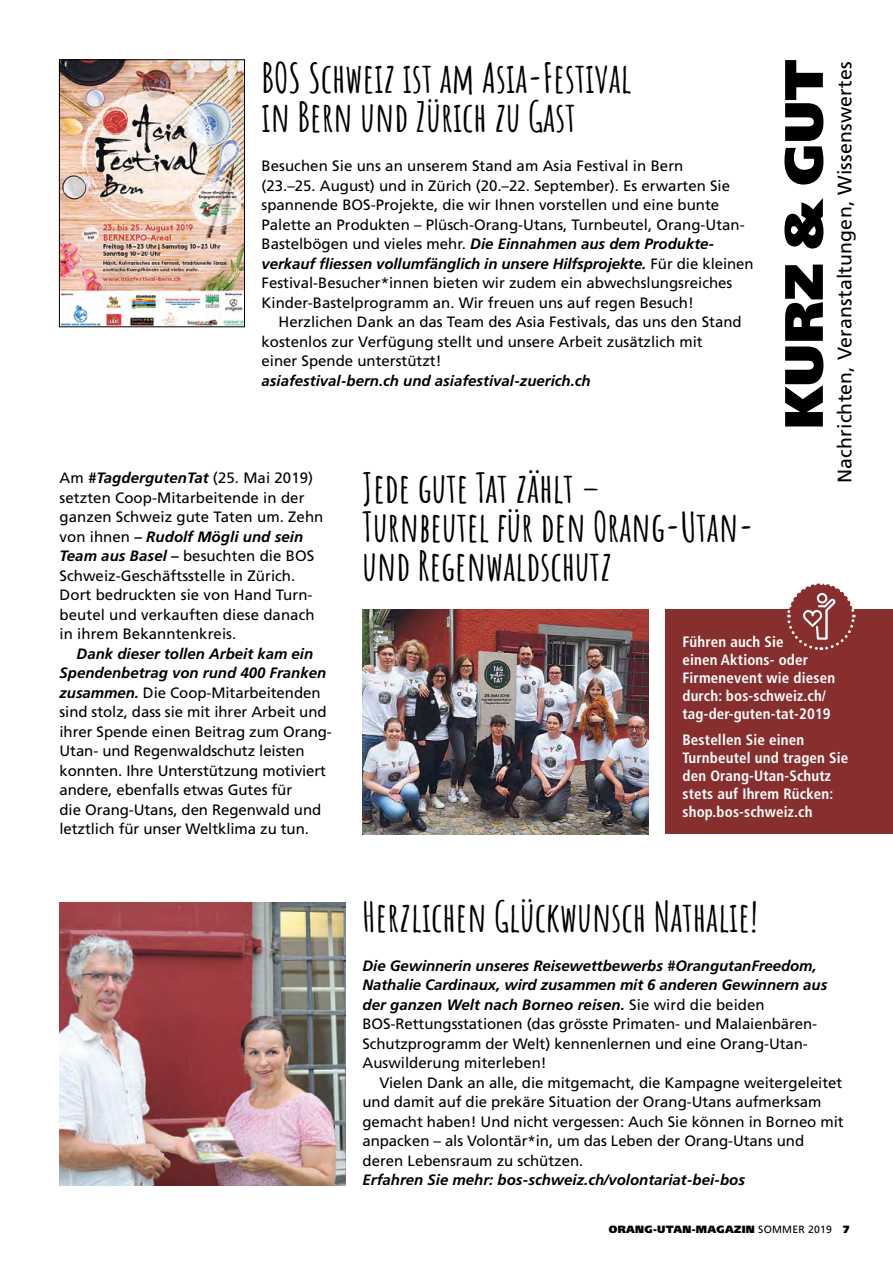
<style>
.page{position:relative;width:893px;height:1263px;background:#fff}
.page>*{position:absolute;margin:0;border:0;box-sizing:border-box;transform-origin:0 0}
.t1{font:900 54px "Frutiger LT Pro";color:#000}
.t2{font:700 40.5px/39px "Amatic SC";color:#000}
.t3{font:19.5px "Frutiger LT Pro";letter-spacing:.01em;color:#000}
.t4{font:15px/19.5px "Frutiger LT Pro";color:#000}
.t5{font:700 condensed 15px/18px "Frutiger LT Pro";letter-spacing:.01em;color:#fff}
.t6{font:italic 700 15px "Frutiger LT Pro";color:#000}
.t7{font:900 10.5px "Frutiger LT Pro";letter-spacing:.03em;color:#000}
.s1{font-weight:700;font-style:italic}
.s2{font-weight:400;font-style:normal}
.s3{font-weight:400}
</style>
<div class="page">
<img style="left:60px;top:902px;width:285px;height:283px">
<img style="left:61px;top:62px;width:182px;height:263px">
<div style="left:59px;top:60px;width:186px;height:267px;border:1px solid #000"></div>
<img style="left:362px;top:610px;width:286px;height:224px">
<div style="left:665px;top:610px;width:228px;height:224px;background:#872f2f"></div>
<svg style="left:785px;top:583px;width:71px;height:68px"></svg>
<h1 class="t1" style="left:771px;top:429px;width:371px;rotate:-90deg">KURZ &amp; GUT</h1>
<h2 class="t2" style="left:261px;top:56px;width:372px">BOS Schweiz ist am Asia-Festival in Bern und Zürich zu Gast</h2>
<p class="t4" style="left:261px;top:156px;width:494px">Besuchen Sie uns an unserem Stand am Asia Festival in Bern<br>(23.–25. August) und in Zürich (20.–22. September). Es erwarten Sie spannende BOS-Projekte, die wir Ihnen vorstellen und eine bunte Palette an Produkten – Plüsch-Orang-Utans, Turnbeutel, Orang-Utan-Bastelbögen und vieles mehr. <span class="s1">Die Einnahmen aus dem Produkte&shy;verkauf fliessen vollumfänglich in unsere Hilfsprojekte.</span> Für die kleinen Festival-Besucher*innen bieten wir zudem ein abwechslungsreiches Kinder-Bastelprogramm an. Wir freuen uns auf regen Besuch!</p>
<p class="t4" style="left:261px;top:312px;width:482px;text-indent:17px">Herzlichen Dank an das Team des Asia Festivals, das uns den Stand kostenlos zur Verfügung stellt und unsere Arbeit zusätzlich mit einer Spende unterstützt!</p>
<p class="t6" style="left:261px;top:371px;width:331px">asiafestival-bern.ch und asiafestival-zuerich.ch</p>
<h3 class="t3" style="left:833px;top:483px;width:423px;rotate:-90deg">Nachrichten, Veranstaltungen, Wissenswertes</h3>
<h2 class="t2" style="left:362px;top:465px;width:393px">Jede gute Tat zählt –<br>Turnbeutel für den Orang-Utan&shy;und Regenwaldschutz</h2>
<p class="t6" style="left:60px;top:469px;width:255px"><span class="s2">Am</span> #TagdergutenTat <span class="s2">(25. Mai 2019)</span></p>
<p class="t4" style="left:60px;top:488px;width:265px">setzten Coop-Mitarbeitende in der ganzen Schweiz gute Taten um. Zehn von ihnen <span class="s1">– Rudolf Mögli und sein Team aus Basel –</span> besuchten die BOS Schweiz-Geschäftsstelle in Zürich.<br>Dort bedruckten sie von Hand Turn&shy;beutel und verkauften diese danach in ihrem Bekanntenkreis.</p>
<p class="t4" style="left:60px;top:644px;width:274px;text-indent:17px"><span class="s1">Dank dieser tollen Arbeit kam ein Spendenbetrag von rund 400 Franken zusammen.</span> Die Coop-Mitarbeitenden sind stolz, dass sie mit ihrer Arbeit und ihrer Spende einen Beitrag zum Orang-Utan- und Regenwaldschutz leisten konnten. Ihre Unterstützung motiviert andere, ebenfalls etwas Gutes für<br>die Orang-Utans, den Regenwald und letztlich für unser Weltklima zu tun.</p>
<p class="t5" style="left:682px;top:632px;width:154px">Führen auch Sie<br>einen Aktions- oder<br>Firmenevent wie diesen durch: bos-schweiz.ch/ tag-der-guten-tat-2019</p>
<p class="t5" style="left:682px;top:731px;width:167px">Bestellen Sie einen<br>Turnbeutel und tragen Sie den Orang-Utan-Schutz stets auf Ihrem Rücken: shop.bos-schweiz.ch</p>
<h2 class="t2" style="left:362px;top:894px;width:397px">Herzlichen Glückwunsch Nathalie!</h2>
<p class="t4" style="left:362px;top:956px;width:466px"><span class="s1">Die Gewinnerin unseres Reisewettbewerbs #OrangutanFreedom, Nathalie Cardinaux, wird zusammen mit 6 anderen Gewinnern aus der ganzen Welt nach Borneo reisen.</span> Sie wird die beiden BOS-Rettungsstationen (das grösste Primaten- und Malaienbären-Schutzprogramm der Welt) kennenlernen und eine Orang-Utan-Auswilderung miterleben!</p>
<p class="t4" style="left:362px;top:1073px;width:483px;text-indent:17px">Vielen Dank an alle, die mitgemacht, die Kampagne weitergeleitet und damit auf die prekäre Situation der Orang-Utans aufmerksam gemacht haben! Und nicht vergessen: Auch Sie können in Borneo mit anpacken – als Volontär*in, um das Leben der Orang-Utans und deren Lebensraum zu schützen.</p>
<p class="t6" style="left:362px;top:1171px;width:384px">Erfahren Sie mehr: bos-schweiz.ch/volontariat-bei-bos</p>
<p class="t7" style="left:609px;top:1223px;width:242px">ORANG-UTAN-MAGAZIN <span class="s3">SOMMER 2019</span> 7</p>
</div>
